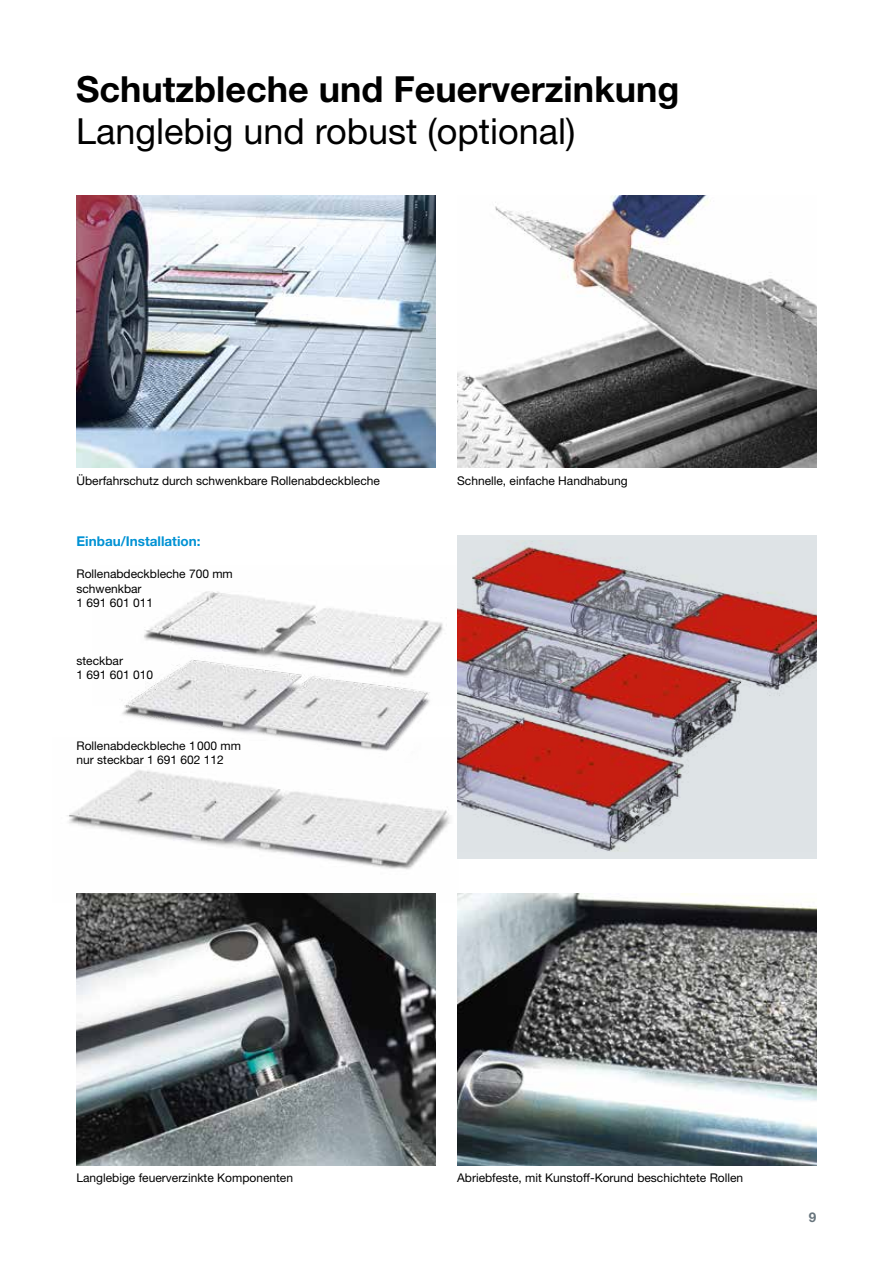
<style>
.page{position:relative;width:893px;height:1263px;background:#fff}
.page>*{position:absolute;margin:0;border:0;box-sizing:border-box;transform-origin:0 0}
.t1{font:700 36px "Helvetica Neue LT Pro";color:#000}
.t2{font:36px "Helvetica Neue LT Pro";color:#000}
.t3{font:700 13.5px "Helvetica Neue LT Pro";color:#0092d4}
.t4{font:700 13.5px "Helvetica Neue LT Pro";color:#68757d}
.t5{font:12px/14.4px "Helvetica Neue LT Pro";color:#000}
</style>
<div class="page">
<img style="left:67px;top:770px;width:383px;height:133px">
<svg style="left:122px;top:705px;width:305px;height:46px"></svg>
<img style="left:126px;top:591px;width:317px;height:114px">
<img style="left:77px;top:893px;width:359px;height:272px">
<img style="left:457px;top:893px;width:359px;height:272px">
<div style="left:457px;top:536px;width:359px;height:323px;background:#dfe4e7"></div>
<img style="left:457px;top:541px;width:359px;height:310px">
<img style="left:77px;top:196px;width:359px;height:272px">
<img style="left:457px;top:196px;width:359px;height:272px">
<h1 class="t1" style="left:76px;top:67px;width:605px">Schutzbleche und Feuerverzinkung</h1>
<h1 class="t2" style="left:76px;top:109px;width:501px">Langlebig und robust (optional)</h1>
<p class="t5" style="left:77px;top:473px;width:305px">Überfahrschutz durch schwenkbare Rollenabdeckbleche</p>
<p class="t5" style="left:457px;top:473px;width:172px">Schnelle, einfache Handhabung</p>
<p class="t3" style="left:77px;top:533px;width:125px">Einbau/Installation:</p>
<p class="t5" style="left:77px;top:567px;width:158px">Rollenabdeckbleche 700 mm schwenkbar<br>1 691 601 011</p>
<p class="t5" style="left:77px;top:653px;width:78px">steckbar<br>1 691 601 010</p>
<p class="t5" style="left:77px;top:738px;width:166px">Rollenabdeckbleche 1000 mm nur steckbar 1 691 602 112</p>
<p class="t5" style="left:77px;top:1170px;width:218px">Langlebige feuerverzinkte Komponenten</p>
<p class="t5" style="left:457px;top:1170px;width:288px">Abriebfeste, mit Kunstoff-Korund beschichtete Rollen</p>
<p class="t4" style="left:809px;top:1208px;width:9px">9</p>
</div>
